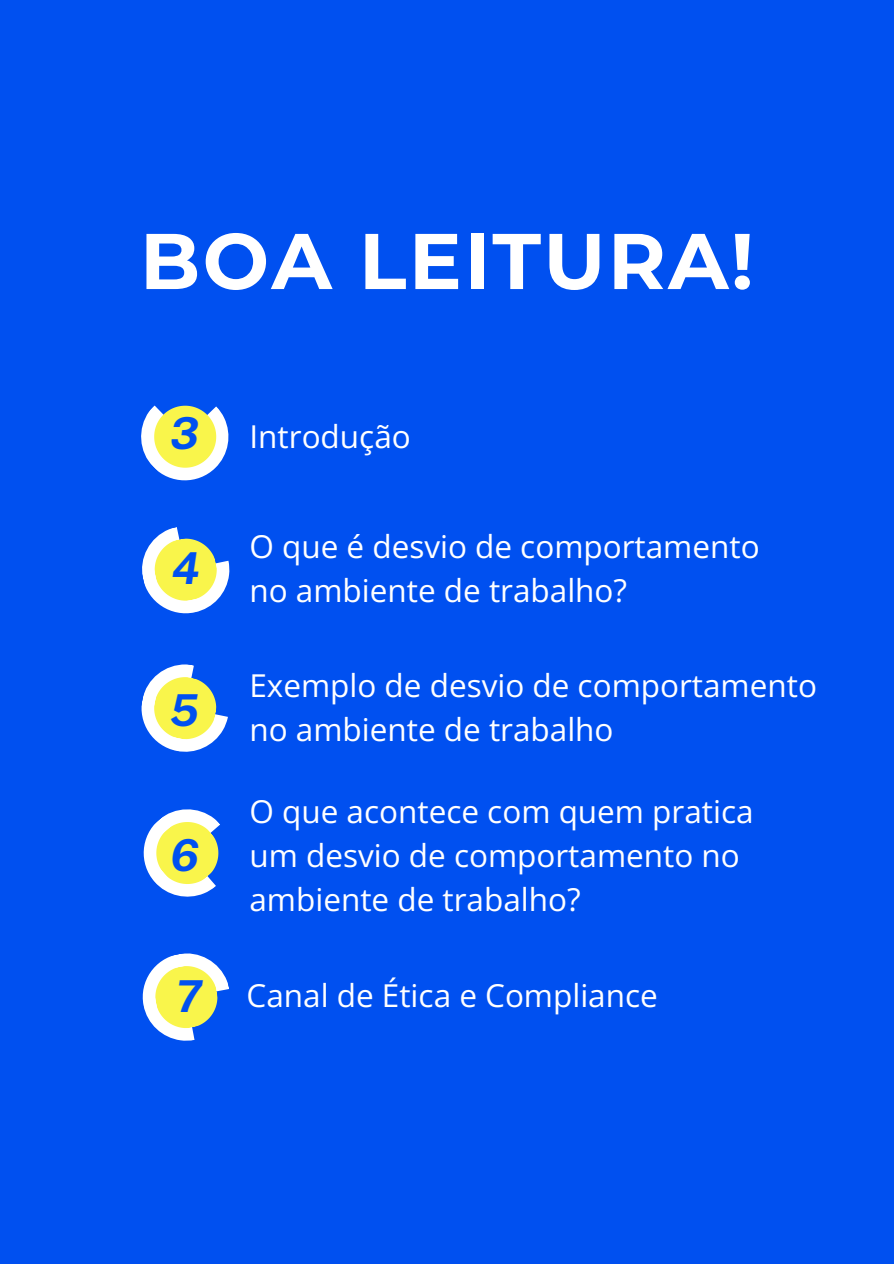
<style>
.page{position:relative;width:894px;height:1264px;background:#fff}
.page>*{position:absolute;margin:0;border:0;box-sizing:border-box;transform-origin:0 0}
.t1{font:700 78.75px "Montserrat";letter-spacing:.03em;color:#fff}
.t2{font:italic 700 43.95px "Public Sans";color:#0050f0}
.t3{font:31.5px/43.8px "Open Sans";color:#fff}
</style>
<div class="page">
<div style="left:0;top:0;width:893px;height:1263px;background:#0050f0"></div>
<svg style="left:141px;top:405px;width:88px;height:76px"></svg>
<svg style="left:142px;top:527px;width:88px;height:87px"></svg>
<svg style="left:141px;top:664px;width:87px;height:88px"></svg>
<svg style="left:143px;top:809px;width:77px;height:88px"></svg>
<svg style="left:142px;top:953px;width:87px;height:88px"></svg>
<h1 class="t1" style="left:140px;top:213px;width:615px">BOA LEITURA!</h1>
<p class="t2" style="left:170px;top:407px;width:30px">3</p>
<p class="t2" style="left:171px;top:542px;width:30px">4</p>
<p class="t2" style="left:170px;top:683px;width:31px">5</p>
<p class="t2" style="left:170px;top:829px;width:30px">6</p>
<p class="t2" style="left:175px;top:970px;width:28px">7</p>
<p class="t3" style="left:249px;top:414px;width:163px">Introdução</p>
<p class="t3" style="left:249px;top:524px;width:511px">O que é desvio de comportamento no ambiente de trabalho?</p>
<p class="t3" style="left:249px;top:662px;width:569px">Exemplo de desvio de comportamento no ambiente de trabalho</p>
<p class="t3" style="left:249px;top:789px;width:505px">O que acontece com quem pratica um desvio de comportamento no ambiente de trabalho?</p>
<p class="t3" style="left:246px;top:972px;width:413px">Canal de Ética e Compliance</p>
</div>
